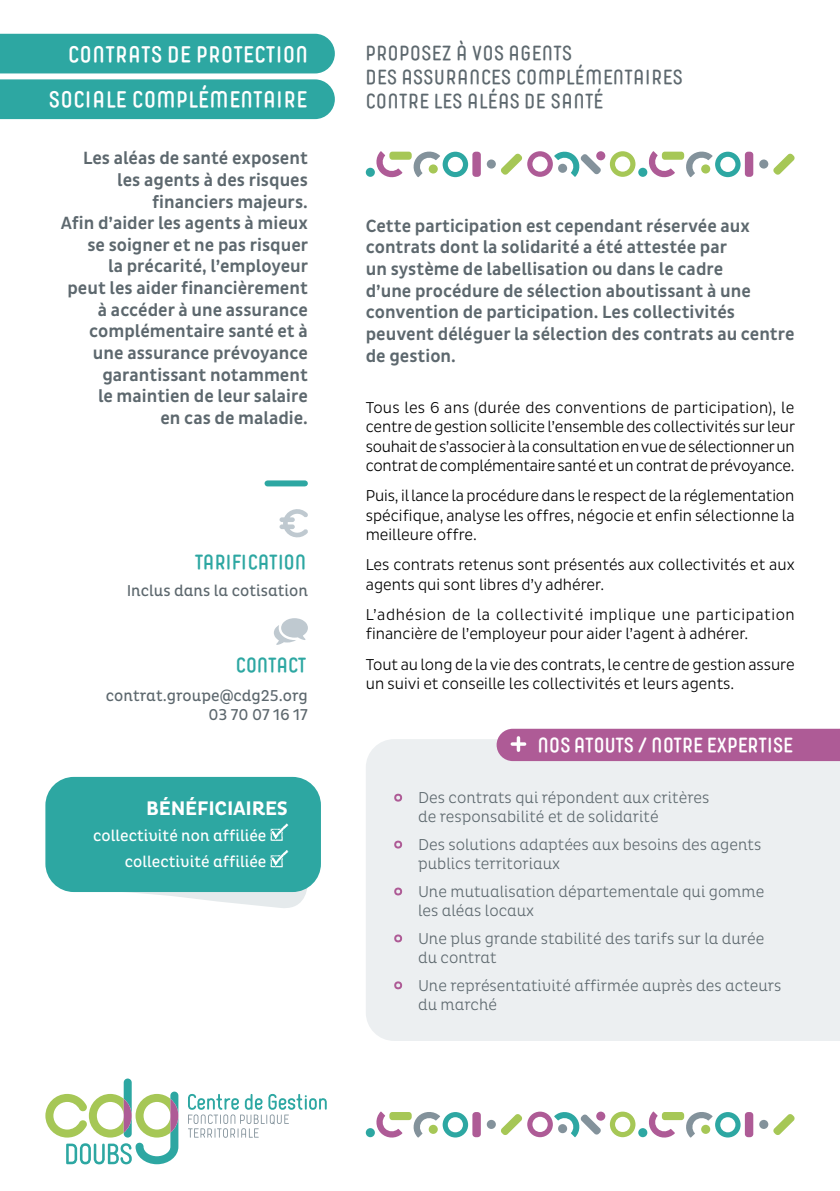
<style>
.page{position:relative;width:840px;height:1191px;background:#fff}
.page>*{position:absolute;margin:0;border:0;box-sizing:border-box;transform-origin:0 0}
.t1{font:900 22px/45.6px "Borba";letter-spacing:.01em;color:#fff;text-align:right}
.t2{font:900 20px/24px "Borba";letter-spacing:.015em;color:#5d686e}
.t3{font:900 20px "Borba";letter-spacing:-.01em;color:#fff}
.t4{font:700 20px "Pluto Cond";letter-spacing:-.01em;color:#fff}
.t5{font:900 20px "Borba";letter-spacing:.015em;color:#2da7a2}
.t6{font:900 20px "Borba";letter-spacing:-.035em;color:#2da7a2}
.t7{font:500 18px/21.6px "Pluto Sans Cond";color:#5d686e;text-align:right}
.t8{font:300 16px/19.2px "Pluto Sans Cond";color:#000;text-align:justify}
.t9{font:300 16px/19.2px "Pluto Cond";color:#5d686e}
.t10{font:300 16px/19.2px "Pluto Sans Cond";letter-spacing:.035em;color:#000}
.t11{font:16px/19.2px "Pluto Cond";color:#5d686e;text-align:right}
.t12{font:16px/26px "Pluto Cond";color:#fff;text-align:right}
.s1{font-family:"Pluto Sans";font-weight:900;font-size:18px;color:#ae5b96}
</style>
<div class="page">
<svg style="left:45px;top:1078px;width:133px;height:86px"></svg>
<svg style="left:188px;top:1093px;width:138px;height:44px"></svg>
<svg style="left:609px;top:151px;width:26px;height:26px"></svg>
<div style="left:472px;top:152px;width:8px;height:25px;background:#ae5b96;border-radius:3px"></div>
<div style="left:486px;top:159px;width:9px;height:10px;background:#83929b;border-radius:50%"></div>
<svg style="left:501px;top:151px;width:99px;height:26px"></svg>
<svg style="left:413px;top:151px;width:55px;height:26px"></svg>
<svg style="left:376px;top:151px;width:26px;height:27px"></svg>
<div style="left:596px;top:151px;width:9px;height:9px;background:#ae5b96;border-radius:50%"></div>
<div style="left:365px;top:168px;width:9px;height:9px;background:#2da7a2;border-radius:50%"></div>
<svg style="left:557px;top:164px;width:10px;height:9px"></svg>
<div style="left:389px;top:152px;width:22px;height:8px;background:#a6c756;border-radius:3px"></div>
<svg style="left:773px;top:153px;width:21px;height:22px"></svg>
<div style="left:744px;top:152px;width:8px;height:25px;background:#ae5b96;border-radius:3px"></div>
<svg style="left:758px;top:159px;width:9px;height:10px"></svg>
<svg style="left:684px;top:151px;width:56px;height:26px"></svg>
<svg style="left:647px;top:151px;width:27px;height:27px"></svg>
<div style="left:638px;top:168px;width:9px;height:9px;background:#2da7a2;border-radius:50%"></div>
<div style="left:661px;top:152px;width:22px;height:8px;background:#a6c756;border-radius:3px"></div>
<svg style="left:609px;top:1111px;width:26px;height:26px"></svg>
<div style="left:472px;top:1112px;width:8px;height:25px;background:#ae5b96;border-radius:3px"></div>
<svg style="left:486px;top:1119px;width:9px;height:10px"></svg>
<svg style="left:501px;top:1111px;width:99px;height:26px"></svg>
<svg style="left:413px;top:1112px;width:55px;height:25px"></svg>
<svg style="left:376px;top:1111px;width:26px;height:27px"></svg>
<div style="left:596px;top:1111px;width:9px;height:9px;background:#ae5b96;border-radius:50%"></div>
<div style="left:365px;top:1128px;width:9px;height:9px;background:#2da7a2;border-radius:50%"></div>
<svg style="left:557px;top:1124px;width:10px;height:9px"></svg>
<div style="left:389px;top:1112px;width:22px;height:8px;background:#a6c756;border-radius:3px"></div>
<svg style="left:773px;top:1114px;width:21px;height:21px"></svg>
<div style="left:744px;top:1112px;width:8px;height:25px;background:#ae5b96;border-radius:3px"></div>
<svg style="left:758px;top:1119px;width:9px;height:10px"></svg>
<svg style="left:684px;top:1112px;width:56px;height:25px"></svg>
<svg style="left:647px;top:1111px;width:27px;height:27px"></svg>
<div style="left:638px;top:1128px;width:9px;height:9px;background:#2da7a2;border-radius:50%"></div>
<div style="left:661px;top:1112px;width:22px;height:8px;background:#a6c756;border-radius:3px"></div>
<div style="left:0;top:34px;width:334px;height:39px;background:#2da7a2"></div>
<div style="left:0;top:79px;width:334px;height:40px;background:#2da7a2"></div>
<div style="left:267px;top:480px;width:38px;height:6px;background:#2da7a2"></div>
<svg style="left:279px;top:509px;width:29px;height:29px"></svg>
<svg style="left:274px;top:618px;width:34px;height:27px"></svg>
<div style="left:366px;top:739px;width:473px;height:302px;background:#eceff1"></div>
<div style="left:496px;top:728px;width:343px;height:33px;background:#ae5b96"></div>
<svg style="left:512px;top:742px;width:12px;height:4px"></svg>
<svg style="left:516px;top:738px;width:4px;height:12px"></svg>
<div style="left:45px;top:777px;width:276px;height:115px;background:#2da7a2;border-radius:28px"></div>
<svg style="left:52px;top:823px;width:256px;height:85px"></svg>
<p class="t1" style="left:48px;top:31px;width:261px">CONTRATS DE PROTECTION<br>SOCIALE COMPLÉMENTAIRE</p>
<p class="t7" style="left:61px;top:148px;width:249px">Les aléas de santé exposent les agents à des risques financiers majeurs.<br>Afin d’aider les agents à mieux se soigner et ne pas risquer<br>la précarité, l’employeur<br>peut les aider financièrement à accéder à une assurance complémentaire santé et à une assurance prévoyance garantissant notamment<br>le maintien de leur salaire<br>en cas de maladie.</p>
<p class="t5" style="left:193px;top:550px;width:114px">TARIFICATION</p>
<p class="t11" style="left:127px;top:581px;width:183px">Inclus dans la cotisation</p>
<p class="t6" style="left:236px;top:654px;width:73px">CONTACT</p>
<p class="t11" style="left:106px;top:686px;width:203px">contrat.groupe@cdg25.org<br>03 70 07 16 17</p>
<p class="t4" style="left:146px;top:796px;width:143px">BÉNÉFICIAIRES</p>
<p class="t12" style="left:93px;top:823px;width:175px">collectivité non affiliée collectivité affiliée</p>
<p class="t2" style="left:365px;top:42px;width:318px">PROPOSEZ À VOS AGENTS<br>DES ASSURANCES COMPLÉMENTAIRES<br>CONTRE LES ALÉAS DE SANTÉ</p>
<p class="t7" style="left:365px;top:215px;width:430px;text-align:left">Cette participation est cependant réservée aux contrats dont la solidarité a été attestée par<br>un système de labellisation ou dans le cadre<br>d’une procédure de sélection aboutissant à une convention de participation. Les collectivités peuvent déléguer la sélection des contrats au centre de gestion.</p>
<p class="t8" style="left:365px;top:398px;width:430px">Tous les 6 ans (durée des conventions de participation), le centre de gestion sollicite l’ensemble des collectivités sur leur souhait de s’associer à la consultation en vue de sélectionner un contrat de complémentaire santé et un contrat de prévoyance.</p>
<p class="t8" style="left:365px;top:486px;width:430px">Puis, il lance la procédure dans le respect de la réglementation spécifique, analyse les offres, négocie et enfin sélectionne la meilleure offre.</p>
<p class="t8" style="left:365px;top:555px;width:430px">Les contrats retenus sont présentés aux collectivités et aux agents qui sont libres d’y adhérer.</p>
<p class="t10" style="left:365px;top:605px;width:430px">L’adhésion de la collectivité implique une participation financière de l’employeur pour aider l’agent à adhérer.</p>
<p class="t8" style="left:365px;top:655px;width:430px">Tout au long de la vie des contrats, le centre de gestion assure un suivi et conseille les collectivités et leurs agents.</p>
<p class="t3" style="left:537px;top:733px;width:257px">NOS ATOUTS / NOTRE EXPERTISE</p>
<p class="t9" style="left:418px;top:788px;width:293px;text-indent:-24px"><span class="s1">•</span> Des contrats qui répondent aux critères de responsabilité et de solidarité</p>
<p class="t9" style="left:418px;top:835px;width:344px;text-indent:-24px"><span class="s1">•</span> Des solutions adaptées aux besoins des agents publics territoriaux</p>
<p class="t9" style="left:418px;top:882px;width:347px;text-indent:-24px"><span class="s1">•</span> Une mutualisation départementale qui gomme les aléas locaux</p>
<p class="t9" style="left:418px;top:929px;width:347px;text-indent:-24px"><span class="s1">•</span> Une plus grande stabilité des tarifs sur la durée du contrat</p>
<p class="t9" style="left:418px;top:976px;width:365px;text-indent:-24px"><span class="s1">•</span> Une représentativité affirmée auprès des acteurs du marché</p>
</div>
